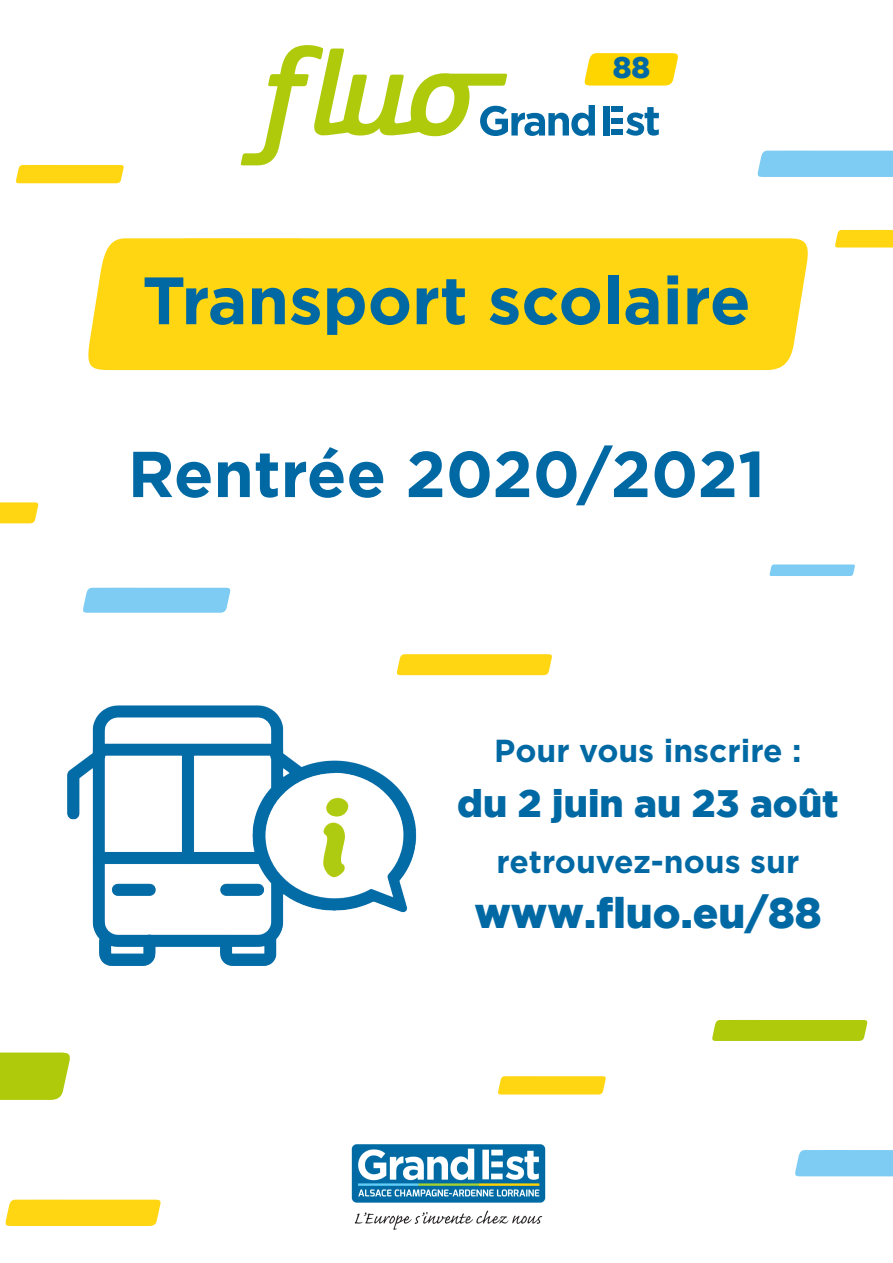
<style>
.page{position:relative;width:893px;height:1263px;background:#fff}
.page>*{position:absolute;margin:0;border:0;box-sizing:border-box;transform-origin:0 0}
.t1{font:700 66.75px "Gotham";color:#0069a4}
.t2{font:700 64.65px "Gotham";color:#0069a4}
.t3{font:900 42.45px "Gotham";color:#0069a4}
.t4{font:900 38.25px "Gotham";color:#0069a4}
.t5{font:700 31.8px "Gotham";color:#0069a4}
.t6{font:900 29.7px "Gotham";color:#0069a4}
</style>
<div class="page">
<svg style="left:0;top:502px;width:39px;height:21px"></svg>
<div style="left:16px;top:165px;width:108px;height:18px;background:#ffd611"></div>
<svg style="left:498px;top:1076px;width:108px;height:18px;background:#ffd71b"></svg>
<svg style="left:0;top:1052px;width:70px;height:48px;background:#b4cd1d"></svg>
<div style="left:757px;top:151px;width:136px;height:26px;background:#7eccf3"></div>
<svg style="left:835px;top:230px;width:58px;height:17px"></svg>
<svg style="left:5px;top:1199px;width:156px;height:27px;background:#ffd81f"></svg>
<div style="left:795px;top:1150px;width:98px;height:26px;background:#7eccf3"></div>
<svg style="left:83px;top:588px;width:148px;height:25px;background:#83cef3"></svg>
<svg style="left:397px;top:654px;width:155px;height:21px;background:#ffd718"></svg>
<svg style="left:712px;top:1020px;width:156px;height:21px;background:#b1cb12"></svg>
<svg style="left:769px;top:564px;width:86px;height:12px"></svg>
<img style="left:67px;top:705px;width:350px;height:261px">
<div style="left:88px;top:238px;width:720px;height:132px;background:#ffd611"></div>
<img style="left:351px;top:1144px;width:195px;height:86px">
<svg style="left:241px;top:45px;width:437px;height:120px"></svg>
<p class="t6" style="left:613px;top:50px;width:39px">88</p>
<h1 class="t1" style="left:142px;top:256px;width:610px">Transport scolaire</h1>
<h2 class="t2" style="left:128px;top:431px;width:639px">Rentrée 2020/2021</h2>
<p class="t5" style="left:494px;top:730px;width:309px">Pour vous inscrire :</p>
<p class="t4" style="left:457px;top:782px;width:383px">du 2 juin au 23 août</p>
<p class="t5" style="left:497px;top:840px;width:304px">retrouvez-nous sur</p>
<h3 class="t3" style="left:474px;top:888px;width:349px">www.fluo.eu/88</h3>
</div>
